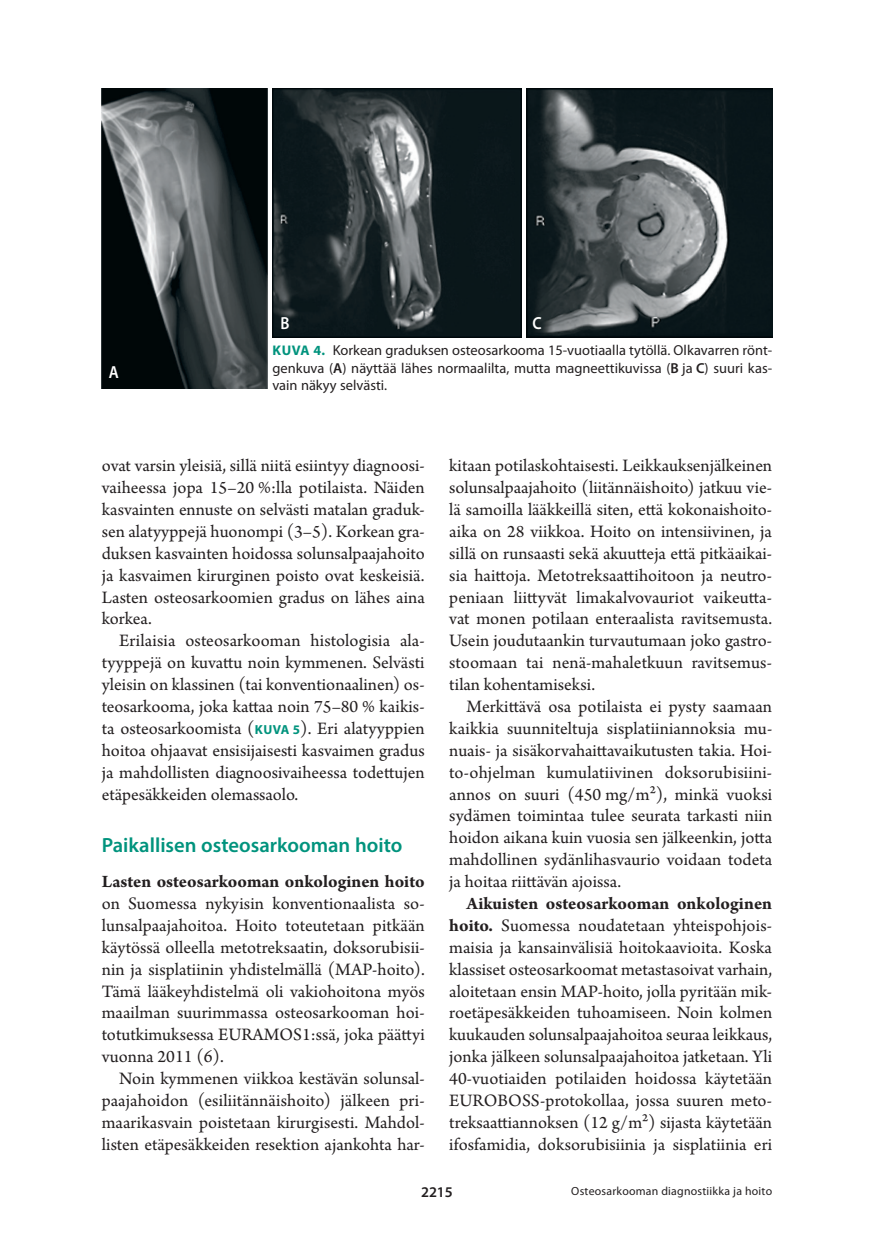
<style>
.page{position:relative;width:874px;height:1241px;background:#fff}
.page>*{position:absolute;margin:0;border:0;box-sizing:border-box;transform-origin:0 0}
.v1{font:600 20.65px "Myriad Pro";color:#00937d}
.l_ei_sis{font:18.38px/21.9px "Arno Pro";color:#231f20;text-align:justify}
.kt{font:600 17.5px "Myriad Pro";color:#fff;scale:.9 1}
.t1{font:600 14.88px "Myriad Pro";color:#231f20}
.kt-2{font:14.35px/17.5px "Myriad Pro";color:#231f20;text-align:justify}
.Ala{font:11.9px "Myriad Pro";letter-spacing:.02em;color:#231f20}
.s1{font-weight:700;font-size:14px;color:#00937d}
.s2{font-weight:600}
.s3{font-family:"Myriad Pro";font-weight:700;font-size:13.12px;color:#00937d}
.s4{font-weight:700}
</style>
<div class="page">
<img style="left:102px;top:88px;width:165px;height:300px">
<img style="left:272px;top:88px;width:249px;height:250px">
<img style="left:526px;top:88px;width:245px;height:250px">
<p class="kt" style="left:109px;top:360px;width:13px">A</p>
<p class="kt" style="left:280px;top:311px;width:12px">B</p>
<p class="kt" style="left:532px;top:311px;width:12px">C</p>
<p class="kt-2" style="left:272px;top:341px;width:501px"><span class="s1">KUVA 4.</span> Korkean graduksen osteosarkooma 15-vuotiaalla tytöllä. Olkavarren rönt&shy;genkuva (<span class="s2">A</span>) näyttää lähes normaalilta, mutta magneettikuvissa (<span class="s2">B</span> ja <span class="s2">C</span>) suuri kas&shy;vain näkyy selvästi.</p>
<p class="l_ei_sis" style="left:102px;top:455px;width:324px">ovat varsin yleisiä, sillä niitä esiintyy diagnoosi&shy;vaiheessa jopa 15–20 %:lla potilaista. Näiden kasvainten ennuste on selvästi matalan graduk&shy;sen alatyyppejä huonompi (3–5). Korkean gra&shy;duksen kasvainten hoidossa solunsalpaajahoito ja kasvaimen kirurginen poisto ovat keskeisiä.<br>Lasten osteosarkoomien gradus on lähes aina korkea.</p>
<p class="l_ei_sis" style="left:102px;top:630px;width:324px;text-indent:17px">Erilaisia osteosarkooman histologisia ala&shy;tyyppejä on kuvattu noin kymmenen. Selvästi yleisin on klassinen (tai konventionaalinen) os&shy;teosarkooma, joka kattaa noin 75–80 % kaikis&shy;ta osteosarkoomista (<span class="s3">KUVA 5</span>). Eri alatyyppien hoitoa ohjaavat ensisijaisesti kasvaimen gradus ja mahdollisten diagnoosivaiheessa todettujen etäpesäkkeiden olemassaolo.</p>
<p class="v1" style="left:102px;top:831px;width:302px">Paikallisen osteosarkooman hoito</p>
<p class="l_ei_sis" style="left:102px;top:871px;width:324px"><span class="s4">Lasten osteosarkooman onkologinen hoito </span>on Suomessa nykyisin konventionaalista so&shy;lunsalpaajahoitoa. Hoito toteutetaan pitkään käytössä olleella metotreksaatin, doksorubisii&shy;nin ja sisplatiinin yhdistelmällä (MAP-hoito).<br>Tämä lääkeyhdistelmä oli vakiohoitona myös maailman suurimmassa osteosarkooman hoi&shy;totutkimuksessa EURAMOS1:ssä, joka päättyi vuonna 2011 (6).</p>
<p class="l_ei_sis" style="left:102px;top:1068px;width:324px;text-indent:17px">Noin kymmenen viikkoa kestävän solunsal&shy;paajahoidon (esiliitännäishoito) jälkeen pri&shy;maarikasvain poistetaan kirurgisesti. Mahdol&shy;listen etäpesäkkeiden resektion ajankohta har-</p>
<p class="l_ei_sis" style="left:449px;top:455px;width:324px">kitaan potilaskohtaisesti. Leikkauksenjälkeinen solunsalpaajahoito (liitännäishoito) jatkuu vie&shy;lä samoilla lääkkeillä siten, että kokonaishoito&shy;aika on 28 viikkoa. Hoito on intensiivinen, ja sillä on runsaasti sekä akuutteja että pitkäaikai&shy;sia haittoja. Metotreksaattihoitoon ja neutro&shy;peniaan liittyvät limakalvovauriot vaikeutta&shy;vat monen potilaan enteraalista ravitsemusta.<br>Usein joudutaankin turvautumaan joko gastro&shy;stoomaan tai nenä-mahaletkuun ravitsemus&shy;tilan kohentamiseksi.</p>
<p class="l_ei_sis" style="left:449px;top:696px;width:324px;text-indent:17px">Merkittävä osa potilaista ei pysty saamaan kaikkia suunniteltuja sisplatiiniannoksia mu&shy;nuais- ja sisäkorvahaittavaikutusten takia. Hoi&shy;to-ohjelman kumulatiivinen doksorubisiini&shy;annos on suuri (450 mg/m2), minkä vuoksi sydämen toimintaa tulee seurata tarkasti niin hoidon aikana kuin vuosia sen jälkeenkin, jotta mahdollinen sydänlihasvaurio voidaan todeta ja hoitaa riittävän ajoissa.</p>
<p class="l_ei_sis" style="left:449px;top:893px;width:324px;text-indent:17px"><span class="s4">Aikuisten osteosarkooman onkologinen hoito.</span> Suomessa noudatetaan yhteispohjois&shy;maisia ja kansainvälisiä hoitokaavioita. Koska klassiset osteosarkoomat metastasoivat varhain, aloitetaan ensin MAP-hoito, jolla pyritään mik&shy;roetäpesäkkeiden tuhoamiseen. Noin kolmen kuukauden solunsalpaajahoitoa seuraa leikkaus, jonka jälkeen solunsalpaajahoitoa jatketaan. Yli 40-vuotiaiden potilaiden hoidossa käytetään EUROBOSS-protokollaa, jossa suuren meto&shy;treksaattiannoksen (12 g/m2) sijasta käytetään ifosfamidia, doksorubisiinia ja sisplatiinia eri</p>
<p class="t1" style="left:421px;top:1182px;width:33px">2215</p>
<p class="Ala" style="left:571px;top:1183px;width:202px">Osteosarkooman diagnostiikka ja hoito</p>
</div>
